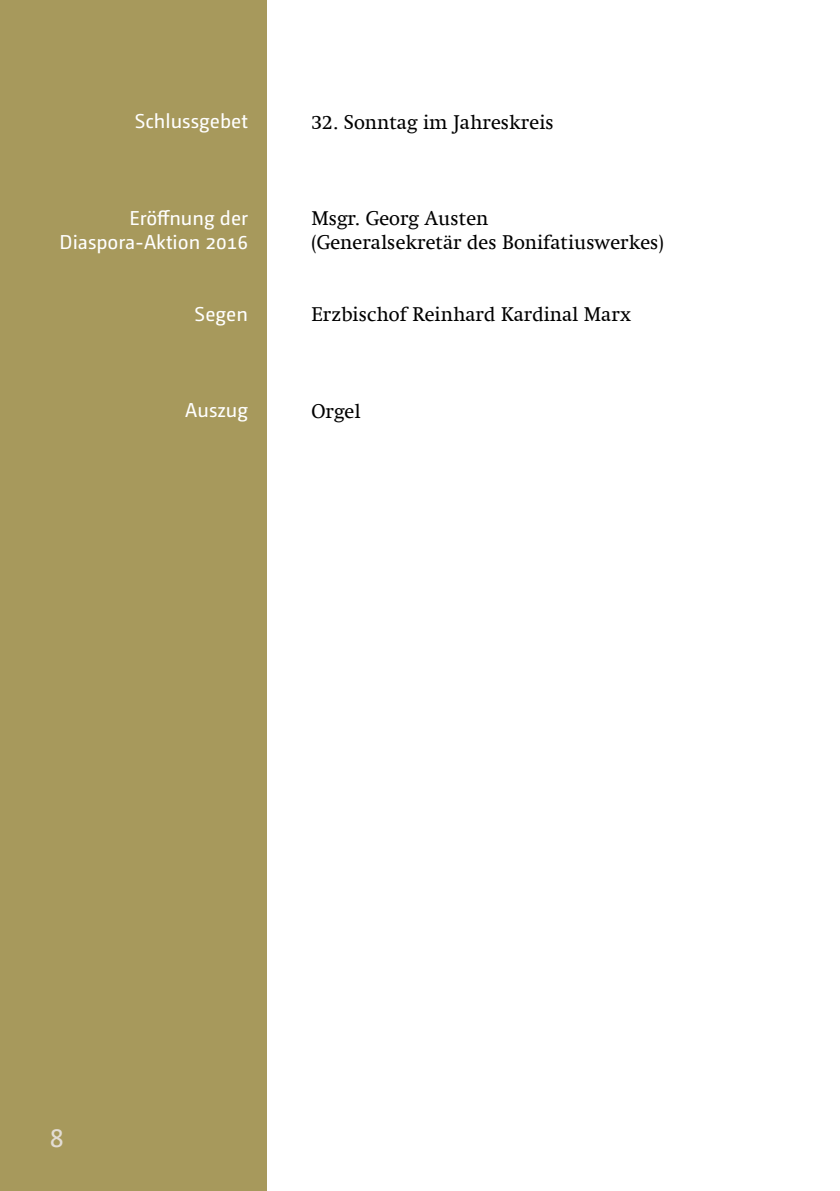
<style>
.page{position:relative;width:840px;height:1191px;background:#fff}
.page>*{position:absolute;margin:0;border:0;box-sizing:border-box;transform-origin:0 0}
.t1{font:27.2px "Camingo Dos Pro";color:#e3ddd5}
.t2{font:20px/24px "Swift Com";color:#000}
.t3{font:20px/24px "Camingo Dos Pro";color:#fff;text-align:right}
</style>
<div class="page">
<div style="left:0;top:0;width:266px;height:1191px;background:#a7995c"></div>
<p class="t3" style="left:135px;top:109px;width:115px">Schlussgebet</p>
<p class="t2" style="left:311px;top:110px;width:244px">32. Sonntag im Jahreskreis</p>
<p class="t3" style="left:60px;top:205px;width:190px">Eröffnung der<br>Diaspora-Aktion 2016</p>
<p class="t2" style="left:311px;top:206px;width:354px">Msgr. Georg Austen<br>(Generalsekretär des Bonifatiuswerkes)</p>
<p class="t3" style="left:194px;top:302px;width:55px">Segen</p>
<p class="t2" style="left:311px;top:303px;width:321px">Erzbischof Reinhard Kardinal Marx</p>
<p class="t3" style="left:185px;top:398px;width:64px">Auszug</p>
<p class="t2" style="left:311px;top:399px;width:51px">Orgel</p>
<h1 class="t1" style="left:49px;top:1122px;width:16px">8</h1>
</div>
